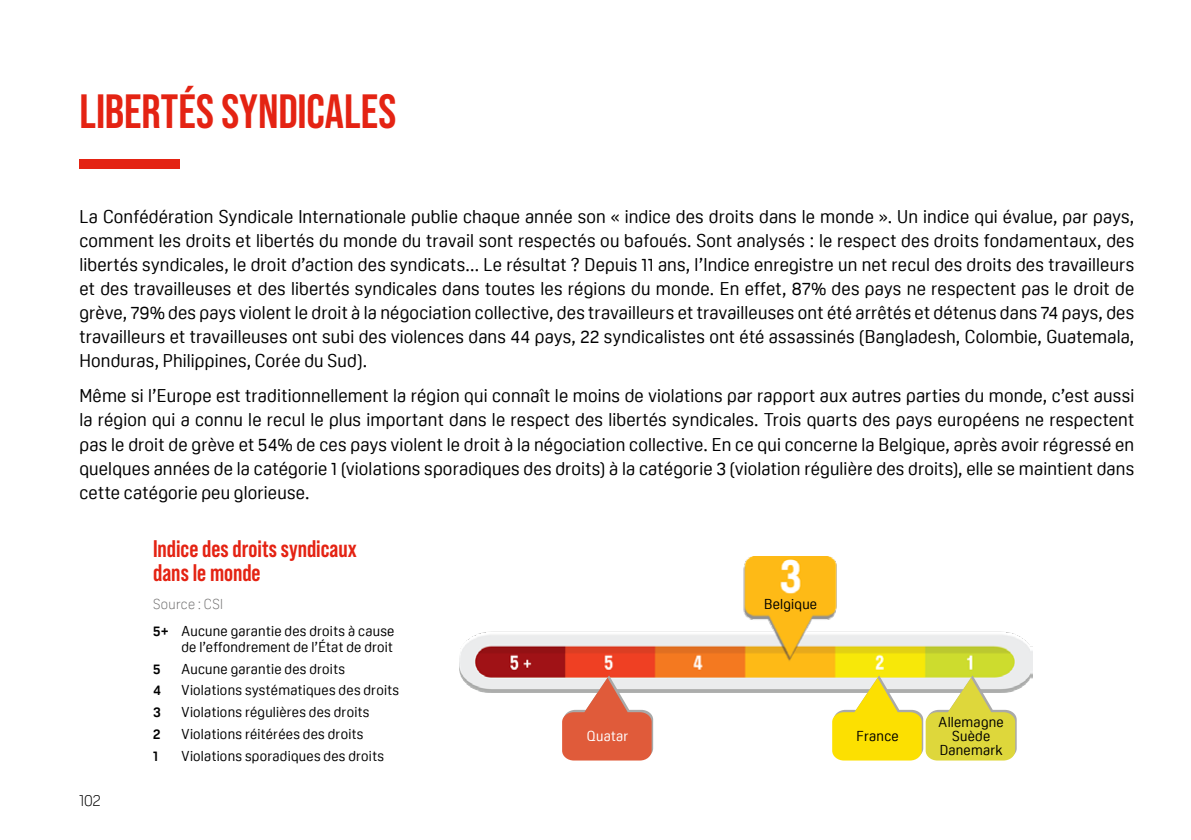
<style>
.page{position:relative;width:1191px;height:840px;background:#fff}
.page>*{position:absolute;margin:0;border:0;box-sizing:border-box;transform-origin:0 0}
.t1{font:700 100px "Bebas Neue";color:#e42313}
.t2{font:700 48px "Bebas Neue Pro";letter-spacing:.005em;color:#e42313}
.t3{font:700 24px/24px "Bebas Neue Pro";color:#e42313}
.t4{font:18px/24px "Oscine";letter-spacing:.01em;color:#000;text-align:justify}
.t5{font:300 16px "Oscine";color:#000}
.t6{font:14px/14px "Oscine";letter-spacing:.02em;color:#000}
.t7{font:14px "Oscine";letter-spacing:.025em;color:#fff}
.t8{font:700 14px "Oscine";color:#000}
.s1{font-weight:300;color:#706f6f}
.s2{font-weight:700}
</style>
<div class="page">
<img style="left:459px;top:556px;width:573px;height:135px">
<svg style="left:832px;top:675px;width:184px;height:85px;background:#eadf62"></svg>
<svg style="left:562px;top:675px;width:91px;height:85px;background:#e28872"></svg>
<h2 class="t2" style="left:79px;top:83px;width:318px">LIBERTÉS SYNDICALES</h2>
<h1 class="t1" style="left:79px;top:109px;width:101px">—</h1>
<p class="t4" style="left:79px;top:204px;width:1056px">La Confédération Syndicale Internationale publie chaque année son « indice des droits dans le monde ». Un indice qui évalue, par pays, comment les droits et libertés du monde du travail sont respectés ou bafoués. Sont analysés : le respect des droits fondamentaux, des libertés syndicales, le droit d’action des syndicats... Le résultat ? Depuis 11 ans, l’Indice enregistre un net recul des droits des travailleurs et des travailleuses et des libertés syndicales dans toutes les régions du monde. En effet, 87% des pays ne respectent pas le droit de grève, 79% des pays violent le droit à la négociation collective, des travailleurs et travailleuses ont été arrêtés et détenus dans 74 pays, des travailleurs et travailleuses ont subi des violences dans 44 pays, 22 syndicalistes ont été assassinés (Bangladesh, Colombie, Guatemala, Honduras, Philippines, Corée du Sud).</p>
<p class="t4" style="left:79px;top:384px;width:1056px">Même si l’Europe est traditionnellement la région qui connaît le moins de violations par rapport aux autres parties du monde, c’est aussi la région qui a connu le recul le plus important dans le respect des libertés syndicales. Trois quarts des pays européens ne respectent pas le droit de grève et 54% de ces pays violent le droit à la négociation collective. En ce qui concerne la Belgique, après avoir régressé en quelques années de la catégorie 1 (violations sporadiques des droits) à la catégorie 3 (violation régulière des droits), elle se maintient dans cette catégorie peu glorieuse.</p>
<h3 class="t3" style="left:153px;top:536px;width:205px">Indice des droits syndicaux dans le monde</h3>
<p class="t6" style="left:153px;top:589px;width:243px;line-height:27.4px"><span class="s1">Source : CSI<br></span><span class="s2">5+</span> Aucune garantie des droits à cause</p>
<p class="t6" style="left:181px;top:639px;width:213px">de l’effondrement de l’État de droit</p>
<p class="t8" style="left:153px;top:660px;width:9px">5</p>
<p class="t6" style="left:181px;top:661px;width:165px">Aucune garantie des droits</p>
<p class="t8" style="left:153px;top:682px;width:9px">4</p>
<p class="t6" style="left:181px;top:683px;width:219px">Violations systématiques des droits</p>
<p class="t8" style="left:153px;top:704px;width:9px">3</p>
<p class="t6" style="left:181px;top:704px;width:190px">Violations régulières des droits</p>
<p class="t8" style="left:153px;top:725px;width:9px">2</p>
<p class="t6" style="left:181px;top:726px;width:183px">Violations réitérées des droits</p>
<p class="t8" style="left:153px;top:747px;width:7px">1</p>
<p class="t6" style="left:181px;top:748px;width:204px">Violations sporadiques des droits</p>
<p class="t6" style="left:764px;top:596px;width:54px">Belgique</p>
<p class="t6" style="left:938px;top:714px;width:67px;text-align:center">Allemagne<br>Suède<br>Danemark</p>
<p class="t7" style="left:587px;top:728px;width:43px">Quatar</p>
<p class="t6" style="left:856px;top:728px;width:44px">France</p>
<p class="t5" style="left:79px;top:790px;width:23px">102</p>
</div>
